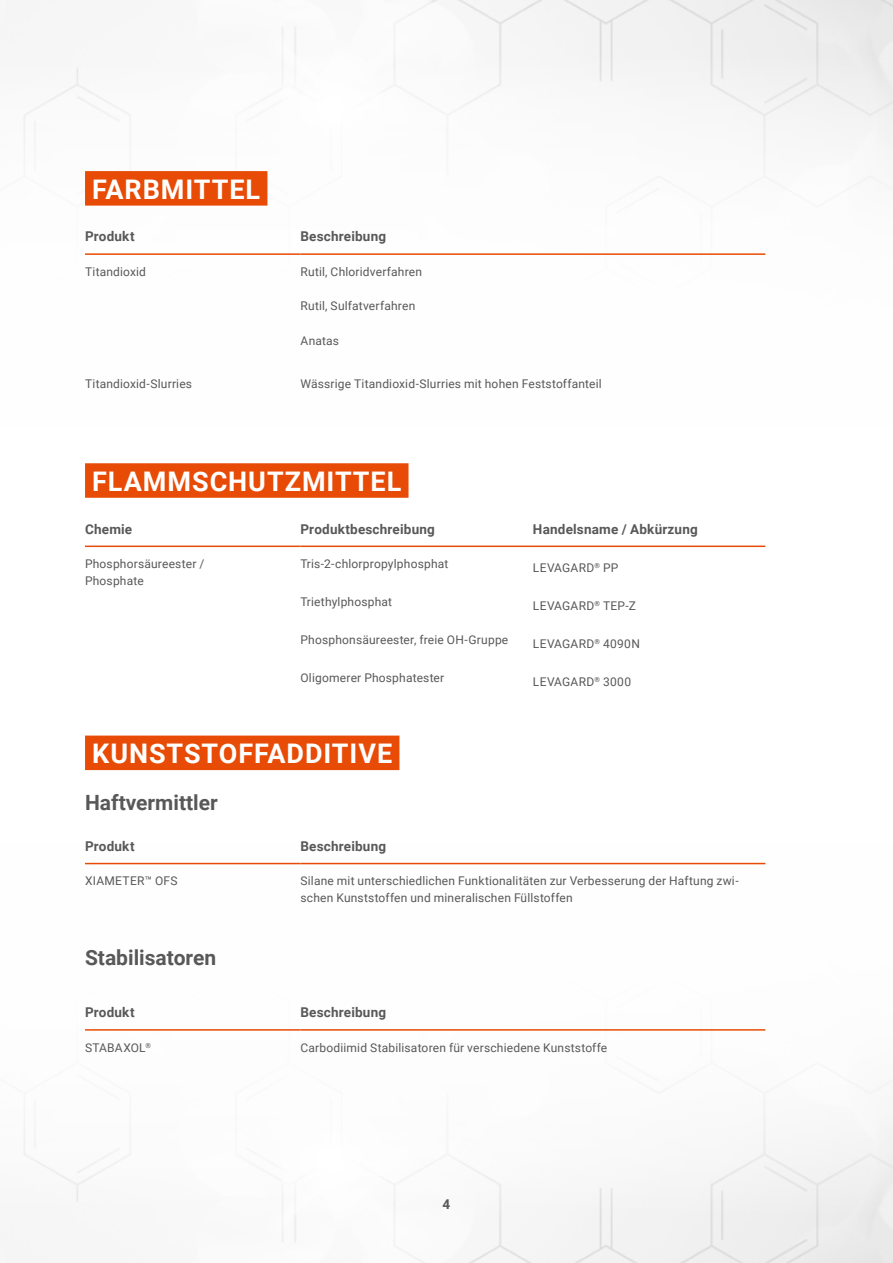
<style>
.page{position:relative;width:893px;height:1263px;background:#fff}
.page>*{position:absolute;margin:0;border:0;box-sizing:border-box;transform-origin:0 0}
.t1{font:700 27px "Roboto";letter-spacing:.035em;color:#fff}
.t2{font:700 21px "Roboto";color:#585858}
.t3{font:700 13.5px "Roboto";letter-spacing:.015em;color:#585858}
.t4{font:12px/16.5px "Roboto";letter-spacing:.015em;color:#585858}
</style>
<div class="page">
<img style="left:282px;top:1216px;width:611px;height:47px">
<img style="left:14px;top:0;width:879px;height:54px">
<hr style="left:85px;top:253px;width:215px;height:2px;background:#e84b05">
<hr style="left:300px;top:253px;width:465px;height:2px;background:#e84b05">
<hr style="left:85px;top:863px;width:215px;height:1px;background:#e84b05">
<hr style="left:300px;top:863px;width:465px;height:1px;background:#e84b05">
<hr style="left:85px;top:545px;width:215px;height:2px;background:#e84b05">
<hr style="left:300px;top:545px;width:233px;height:2px;background:#e84b05">
<hr style="left:533px;top:545px;width:232px;height:2px;background:#e84b05">
<div style="left:85px;top:171px;width:182px;height:35px;background:#e84b05"></div>
<div style="left:85px;top:463px;width:323px;height:35px;background:#e84b05"></div>
<div style="left:85px;top:735px;width:314px;height:35px;background:#e84b05"></div>
<hr style="left:85px;top:1029px;width:215px;height:2px;background:#e84b05">
<hr style="left:300px;top:1029px;width:465px;height:2px;background:#e84b05">
<h1 class="t1" style="left:92px;top:170px;width:170px">FARBMITTEL</h1>
<p class="t3" style="left:85px;top:227px;width:51px">Produkt</p>
<p class="t3" style="left:300px;top:227px;width:87px">Beschreibung</p>
<p class="t4" style="left:85px;top:263px;width:63px">Titandioxid</p>
<p class="t4" style="left:300px;top:263px;width:123px">Rutil, Chloridverfahren</p>
<p class="t4" style="left:300px;top:297px;width:116px">Rutil, Sulfatverfahren</p>
<p class="t4" style="left:300px;top:332px;width:40px">Anatas</p>
<p class="t4" style="left:85px;top:375px;width:108px">Titandioxid-Slurries</p>
<p class="t4" style="left:300px;top:375px;width:303px">Wässrige Titandioxid-Slurries mit hohen Feststoffanteil</p>
<h1 class="t1" style="left:92px;top:462px;width:311px">FLAMMSCHUTZMITTEL</h1>
<p class="t3" style="left:85px;top:519px;width:49px">Chemie</p>
<p class="t3" style="left:300px;top:519px;width:136px">Produktbeschreibung</p>
<p class="t3" style="left:533px;top:519px;width:166px">Handelsname / Abkürzung</p>
<p class="t4" style="left:85px;top:555px;width:121px">Phosphorsäureester /<br>Phosphate</p>
<p class="t4" style="left:300px;top:555px;width:149px">Tris-2-chlorpropylphosphat</p>
<p class="t4" style="left:533px;top:559px;width:87px">LEVAGARD<sup>®</sup> PP</p>
<p class="t4" style="left:300px;top:593px;width:93px">Triethylphosphat</p>
<p class="t4" style="left:533px;top:597px;width:105px">LEVAGARD<sup>®</sup> TEP-Z</p>
<p class="t4" style="left:300px;top:631px;width:209px">Phosphonsäureester, freie OH-Gruppe</p>
<p class="t4" style="left:533px;top:635px;width:108px">LEVAGARD<sup>®</sup> 4090N</p>
<p class="t4" style="left:300px;top:669px;width:145px">Oligomerer Phosphatester</p>
<p class="t4" style="left:533px;top:673px;width:100px">LEVAGARD<sup>®</sup> 3000</p>
<h1 class="t1" style="left:92px;top:735px;width:302px">KUNSTSTOFFADDITIVE</h1>
<h2 class="t2" style="left:85px;top:787px;width:134px">Haftvermittler</h2>
<p class="t3" style="left:85px;top:836px;width:51px">Produkt</p>
<p class="t3" style="left:300px;top:836px;width:87px">Beschreibung</p>
<p class="t4" style="left:85px;top:872px;width:94px">XIAMETER™ OFS</p>
<p class="t4" style="left:300px;top:872px;width:440px">Silane mit unterschiedlichen Funktionalitäten zur Verbesserung der Haftung zwi&shy;schen Kunststoffen und mineralischen Füllstoffen</p>
<h2 class="t2" style="left:85px;top:943px;width:133px">Stabilisatoren</h2>
<p class="t3" style="left:85px;top:1003px;width:51px">Produkt</p>
<p class="t3" style="left:300px;top:1003px;width:87px">Beschreibung</p>
<p class="t4" style="left:85px;top:1039px;width:68px">STABAXOL<sup>®</sup></p>
<p class="t4" style="left:300px;top:1039px;width:308px">Carbodiimid Stabilisatoren für verschiedene Kunststoffe</p>
<p class="t3" style="left:443px;top:1195px;width:9px">4</p>
</div>
